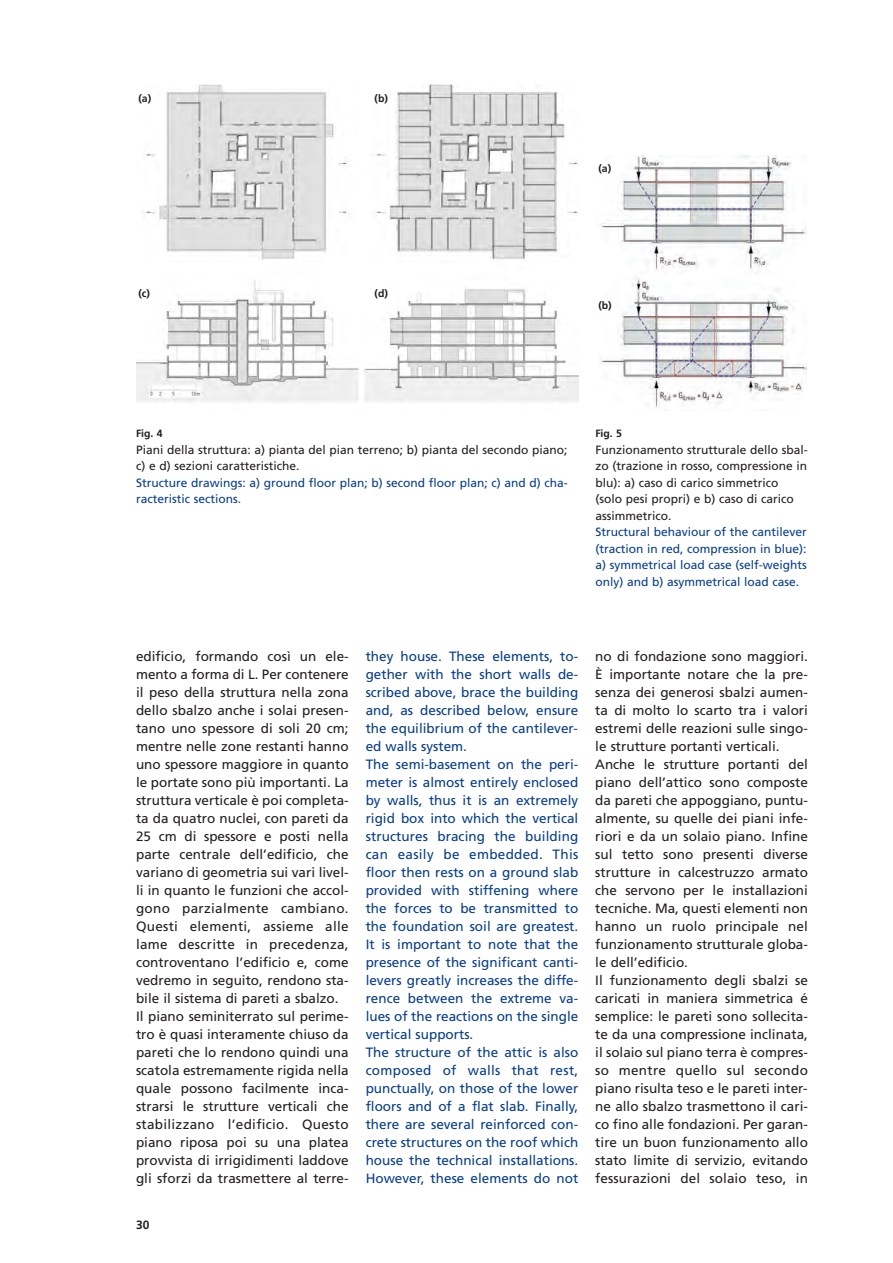
<style>
.page{position:relative;width:893px;height:1263px;background:#fff}
.page>*{position:absolute;margin:0;border:0;box-sizing:border-box;transform-origin:0 0}
.t1{font:13.5px/18px "Frutiger";color:#231f20}
.t2{font:13.5px/18px "Frutiger";color:#083e89}
.t3{font:12px/16.5px "Frutiger";color:#231f20}
.t4{font:12px/16.5px "Frutiger";color:#083e89}
.t5{font:700 12px "Frutiger";color:#231f20}
.t6{font:700 10.5px "Frutiger";color:#231f20}
</style>
<div class="page">
<img style="left:136px;top:84px;width:443px;height:319px">
<img style="left:600px;top:155px;width:206px;height:256px">
<p class="t6" style="left:138px;top:94px;width:14px">(a)</p>
<p class="t6" style="left:375px;top:94px;width:15px">(b)</p>
<p class="t6" style="left:138px;top:289px;width:13px">(c)</p>
<p class="t6" style="left:375px;top:289px;width:15px">(d)</p>
<p class="t6" style="left:598px;top:164px;width:14px">(a)</p>
<p class="t6" style="left:598px;top:301px;width:15px">(b)</p>
<p class="t6" style="left:136px;top:429px;width:28px">Fig. 4</p>
<p class="t3" style="left:136px;top:442px;width:433px">Piani della struttura: a) pianta del pian terreno; b) pianta del secondo piano; c) e d) sezioni caratteristiche.</p>
<p class="t4" style="left:136px;top:475px;width:433px">Structure drawings: a) ground floor plan; b) second floor plan; c) and d) cha&shy;racteristic sections.</p>
<p class="t6" style="left:595px;top:429px;width:28px">Fig. 5</p>
<p class="t3" style="left:595px;top:442px;width:214px">Funzionamento strutturale dello sbal&shy;zo (trazione in rosso, compressione in blu): a) caso di carico simmetrico (solo pesi propri) e b) caso di carico assimmetrico.</p>
<p class="t4" style="left:595px;top:525px;width:213px;text-align:justify">Structural behaviour of the cantilever (traction in red, compression in blue): a) symmetrical load case (self-weights only) and b) asymmetrical load case.</p>
<p class="t1" style="left:136px;top:648px;width:214px">edificio, formando così un ele&shy;mento a forma di L. Per contenere il peso della struttura nella zona dello sbalzo anche i solai presen&shy;tano uno spessore di soli 20 cm; mentre nelle zone restanti hanno uno spessore maggiore in quanto le portate sono più importanti. La struttura verticale è poi completa&shy;ta da quatro nuclei, con pareti da 25 cm di spessore e posti nella parte centrale dell’edificio, che variano di geometria sui vari livel&shy;li in quanto le funzioni che accol&shy;gono parzialmente cambiano.<br>Questi elementi, assieme alle lame descritte in precedenza, controventano l’edificio e, come vedremo in seguito, rendono sta&shy;bile il sistema di pareti a sbalzo.<br>Il piano seminiterrato sul perime&shy;tro è quasi interamente chiuso da pareti che lo rendono quindi una scatola estremamente rigida nella quale possono facilmente inca&shy;strarsi le strutture verticali che stabilizzano l’edificio. Questo piano riposa poi su una platea provvista di irrigidimenti laddove gli sforzi da trasmettere al terre-</p>
<p class="t2" style="left:366px;top:648px;width:214px">they house. These elements, to - gether with the short walls de - scribed above, brace the building and, as described below, ensure the equilibrium of the cantilever&shy;ed walls system.<br>The semi-basement on the peri&shy;meter is almost entirely enclosed by walls, thus it is an extremely rigid box into which the vertical structures bracing the building can easily be embedded. This floor then rests on a ground slab provided with stiffening where the forces to be transmitted to the foundation soil are greatest.<br>It is important to note that the presence of the significant canti&shy;levers greatly increases the diffe&shy;rence between the extreme va - lues of the reactions on the single vertical supports.<br>The structure of the attic is also composed of walls that rest, punctually, on those of the lower floors and of a flat slab. Finally, there are several reinforced con&shy;crete structures on the roof which house the technical installations.<br>However, these elements do not</p>
<p class="t1" style="left:595px;top:648px;width:214px">no di fondazione sono maggiori.<br>È importante notare che la pre&shy;senza dei generosi sbalzi aumen&shy;ta di molto lo scarto tra i valori estremi delle reazioni sulle singo&shy;le strutture portanti verticali.<br>Anche le strutture portanti del piano dell’attico sono composte da pareti che appoggiano, puntu&shy;almente, su quelle dei piani infe&shy;riori e da un solaio piano. Infine sul tetto sono presenti diverse strutture in calcestruzzo armato che servono per le installazioni tecniche. Ma, questi elementi non hanno un ruolo principale nel funzionamento strutturale globa&shy;le dell’edificio.<br>Il funzionamento degli sbalzi se caricati in maniera simmetrica é semplice: le pareti sono sollecita&shy;te da una compressione inclinata, il solaio sul piano terra è compres&shy;so mentre quello sul secondo piano risulta teso e le pareti inter&shy;ne allo sbalzo trasmettono il cari&shy;co fino alle fondazioni. Per garan&shy;tire un buon funzionamento allo stato limite di servizio, evitando fessurazioni del solaio teso, in</p>
<p class="t5" style="left:136px;top:1220px;width:15px">30</p>
</div>
